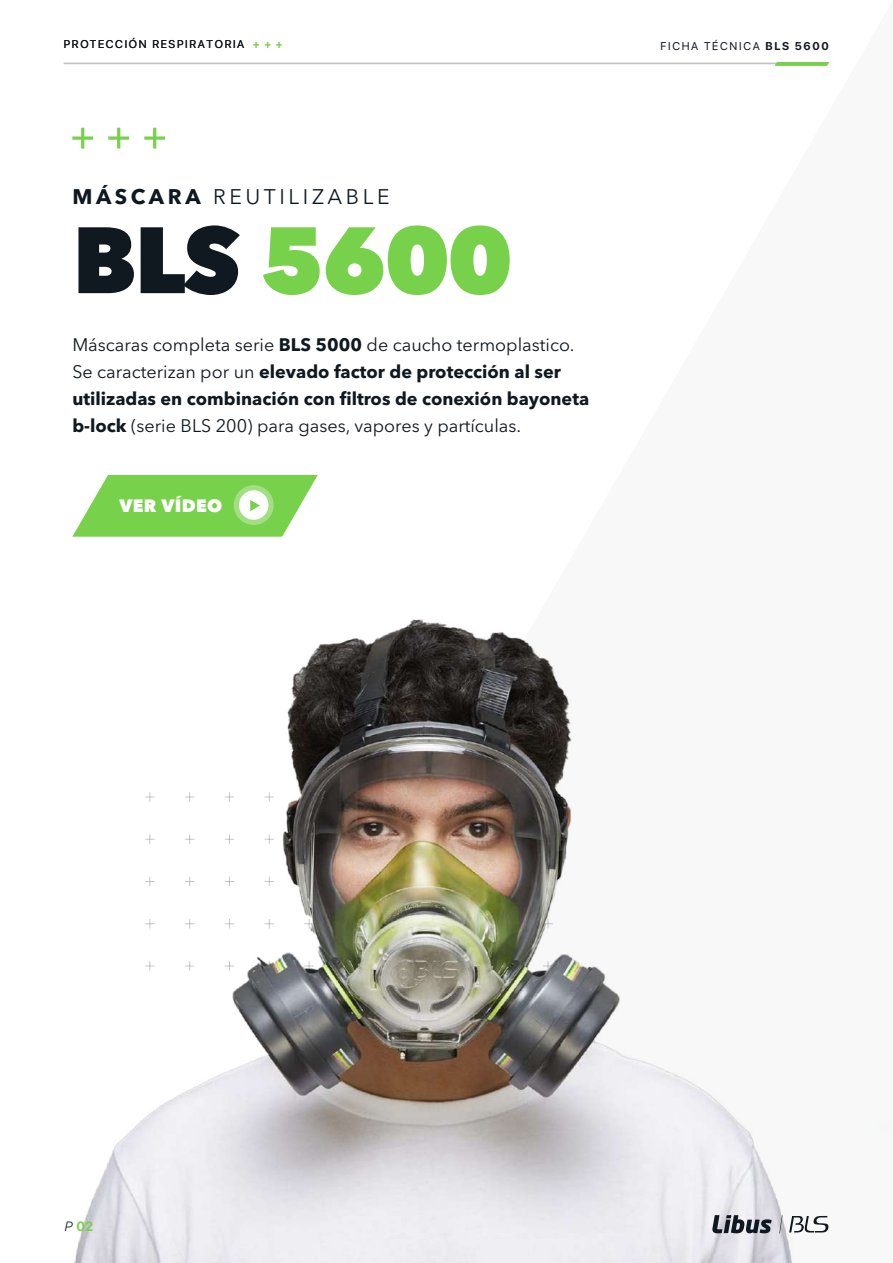
<style>
.page{position:relative;width:893px;height:1263px;background:#fff}
.page>*{position:absolute;margin:0;border:0;box-sizing:border-box;transform-origin:0 0}
.t1{font:800 93px "Avenir Next LT Pro";letter-spacing:-.025em;color:#78d14b}
.t2{font:21px "Avenir Next LT Pro";letter-spacing:.17em;color:#0f1821}
.t3{font:18px/27px "Avenir Next LT Pro";color:#101820}
.t4{font:800 17.7px "Avenir Next LT Pro";letter-spacing:.02em;color:#fff}
.t5{font:700 13.35px "SF Pro Display";color:#78d14b}
.t6{font:11.25px "SF Pro Display";letter-spacing:.15em;color:#101820}
.s1{color:#78d14b}
.s2{font-weight:700}
.s3{color:#101820}
.s4{font-weight:300;font-style:italic;color:#101820}
</style>
<div class="page">
<img style="left:74px;top:619px;width:755px;height:644px">
<svg style="left:712px;top:1215px;width:60px;height:18px"></svg>
<svg style="left:789px;top:1216px;width:39px;height:16px"></svg>
<svg style="left:779px;top:1215px;width:3px;height:18px"></svg>
<svg style="left:63px;top:62px;width:30px;height:87px"></svg>
<svg style="left:108px;top:128px;width:21px;height:20px"></svg>
<svg style="left:144px;top:128px;width:21px;height:20px"></svg>
<svg style="left:72px;top:475px;width:246px;height:62px"></svg>
<hr style="left:64px;top:63px;width:755px;height:1px;background:#c1c1c0">
<svg style="left:775px;top:62px;width:54px;height:4px"></svg>
<p class="t6" style="left:64px;top:36px;width:220px">PROTECCIÓN RESPIRATORIA <span class="s1">+ + +</span></p>
<p class="t6" style="left:660px;top:37px;width:170px">FICHA TÉCNICA <span class="s2">BLS 5600</span></p>
<p class="t2" style="left:72px;top:184px;width:319px"><span class="s2">MÁSCARA</span> REUTILIZABLE</p>
<h1 class="t1" style="left:72px;top:203px;width:442px"><span class="s3">BLS</span> 5600</h1>
<p class="t3" style="left:72px;top:331px;width:518px">Máscaras completa serie <span class="s2">BLS 5000</span> de caucho termoplastico.<br>Se caracterizan por un <span class="s2">elevado factor de protección al ser utilizadas en combinación con filtros de conexión bayoneta b-lock</span> (serie BLS 200) para gases, vapores y partículas.</p>
<p class="t4" style="left:119px;top:495px;width:105px">VER VÍDEO</p>
<p class="t5" style="left:65px;top:1219px;width:30px"><span class="s4">P</span> 02</p>
</div>
